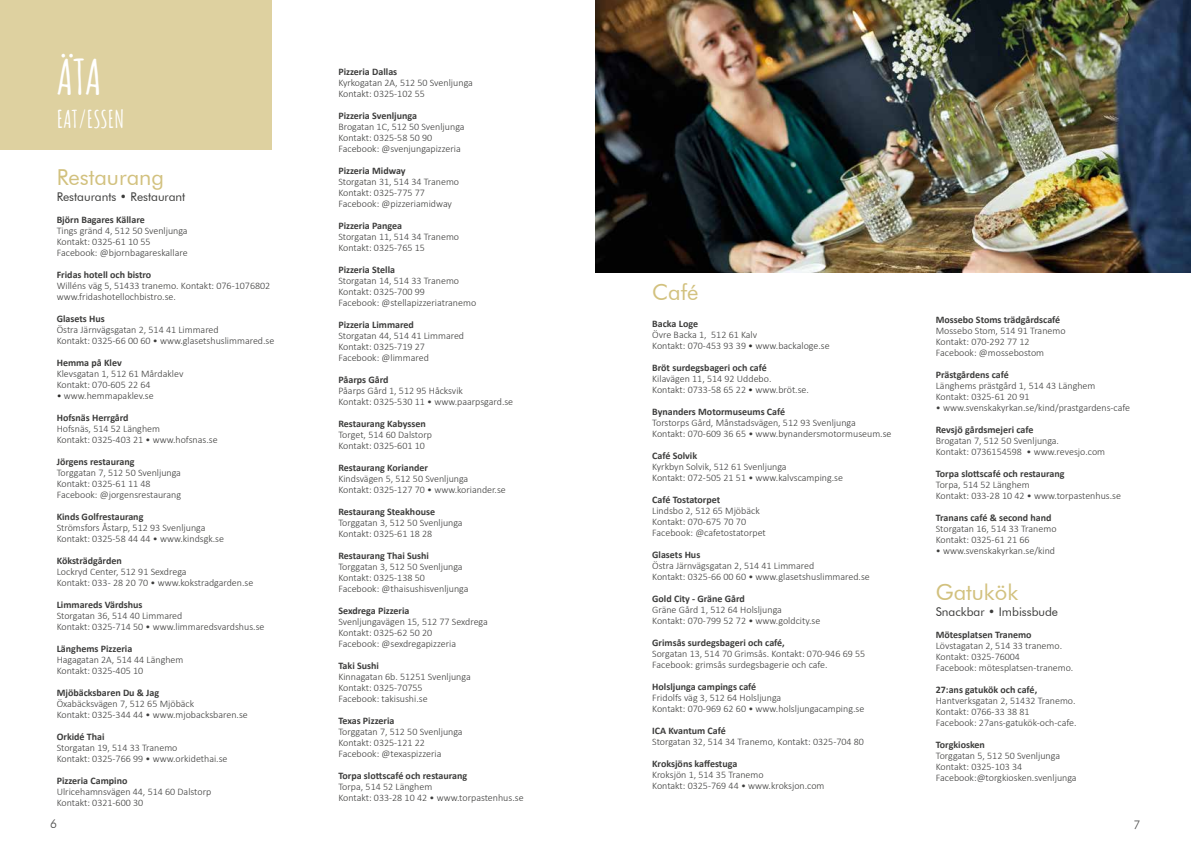
<style>
.page{position:relative;width:1191px;height:842px;background:#fff}
.page>*{position:absolute;margin:0;border:0;box-sizing:border-box;transform-origin:0 0}
.t1{font:700 48px "Amatic SC";color:#fff}
.t2{font:700 24px "Amatic SC";color:#fff}
.t3{font:22px "Futura BT";color:#d2c17e}
.t4{font:12px "Futura BT";color:#3c3c3b}
.t5{font:300 12px "Futura BT";color:#4a4a49}
.t6{font:300 10px/11px "Calibri";color:#3c3c3b}
.t7{font:700 10px "Calibri";color:#3c3c3b}
.s1{color:#282827}
</style>
<div class="page">
<img style="left:595px;top:0;width:596px;height:272px">
<div style="left:0;top:0;width:271px;height:150px;background:#ded1a0"></div>
<h1 class="t1" style="left:57px;top:40px;width:47px">ÄTA</h1>
<h2 class="t2" style="left:57px;top:101px;width:69px">EAT/ESSEN</h2>
<h3 class="t3" style="left:57px;top:163px;width:109px">Restaurang</h3>
<p class="t4" style="left:57px;top:189px;width:130px">Restaurants • Restaurant</p>
<p class="t7" style="left:57px;top:212px;width:90px">Björn Bagares Källare</p>
<p class="t6" style="left:57px;top:225px;width:132px">Tings gränd 4, 512 50 Svenljunga<br>Kontakt: 0325-61 10 55<br>Facebook: @bjornbagareskallare</p>
<p class="t7" style="left:57px;top:267px;width:96px">Fridas hotell och bistro</p>
<p class="t6" style="left:57px;top:280px;width:215px">Willéns väg 5, 51433 tranemo. Kontakt: 076-1076802 www.fridashotellochbistro.se.</p>
<p class="t7" style="left:57px;top:311px;width:50px">Glasets Hus</p>
<p class="t6" style="left:57px;top:324px;width:219px">Östra Järnvägsgatan 2, 514 41 Limmared<br>Kontakt: 0325-66 00 60 • www.glasetshuslimmared.se</p>
<p class="t7" style="left:57px;top:355px;width:67px">Hemma på Klev</p>
<p class="t6" style="left:57px;top:368px;width:128px">Klevsgatan 1, 512 61 Mårdaklev<br>Kontakt: 070-605 22 64</p>
<p class="t6" style="left:57px;top:390px;width:98px"><span class="s1">•</span> www.hemmapaklev.se</p>
<p class="t7" style="left:57px;top:410px;width:73px">Hofsnäs Herrgård</p>
<p class="t6" style="left:57px;top:423px;width:162px">Hofsnäs, 514 52 Länghem<br>Kontakt: 0325-403 21 • www.hofsnas.se</p>
<p class="t7" style="left:57px;top:454px;width:79px">Jörgens restaurang</p>
<p class="t6" style="left:57px;top:467px;width:126px">Torggatan 7, 512 50 Svenljunga<br>Kontakt: 0325-61 11 48<br>Facebook: @jorgensrestaurang</p>
<p class="t7" style="left:57px;top:509px;width:88px">Kinds Golfrestaurang</p>
<p class="t6" style="left:57px;top:522px;width:169px">Strömsfors Åstarp, 512 93 Svenljunga<br>Kontakt: 0325-58 44 44 • www.kindsgk.se</p>
<p class="t7" style="left:57px;top:553px;width:67px">Köksträdgården</p>
<p class="t6" style="left:57px;top:566px;width:198px">Lockryd Center, 512 91 Sexdrega<br>Kontakt: 033 - 28 20 70 • www.kokstradgarden.se</p>
<p class="t7" style="left:57px;top:597px;width:87px">Limmareds Värdshus</p>
<p class="t6" style="left:57px;top:610px;width:209px">Storgatan 36, 514 40 Limmared<br>Kontakt: 0325-714 50 • www.limmaredsvardshus.se</p>
<p class="t7" style="left:57px;top:641px;width:77px">Länghems Pizzeria</p>
<p class="t6" style="left:57px;top:654px;width:128px">Hagagatan 2A, 514 44 Länghem<br>Kontakt: 0325-405 10</p>
<p class="t7" style="left:57px;top:685px;width:104px">Mjöbäcksbaren Du &amp; Jag</p>
<p class="t6" style="left:57px;top:698px;width:193px">Öxabäcksvägen 7, 512 65 Mjöbäck<br>Kontakt: 0325-344 44 • www.mjobacksbaren.se</p>
<p class="t7" style="left:57px;top:729px;width:49px">Orkidé Thai</p>
<p class="t6" style="left:57px;top:742px;width:172px">Storgatan 19, 514 33 Tranemo<br>Kontakt: 0325-766 99 • www.orkidethai.se</p>
<p class="t7" style="left:57px;top:773px;width:72px">Pizzeria Campino</p>
<p class="t6" style="left:57px;top:786px;width:156px">Ulricehamnsvägen 44, 514 60 Dalstorp<br>Kontakt: 0321-600 30</p>
<p class="t7" style="left:338px;top:65px;width:60px">Pizzeria Dallas</p>
<p class="t6" style="left:338px;top:77px;width:136px">Kyrkogatan 2A, 512 50 Svenljunga<br>Kontakt: 0325-102 55</p>
<p class="t7" style="left:338px;top:109px;width:80px">Pizzeria Svenljunga</p>
<p class="t6" style="left:338px;top:121px;width:128px">Brogatan 1C, 512 50 Svenljunga<br>Kontakt: 0325-58 50 90<br>Facebook: @svenjungapizzeria</p>
<p class="t7" style="left:338px;top:164px;width:69px">Pizzeria Midway</p>
<p class="t6" style="left:338px;top:176px;width:122px">Storgatan 31, 514 34 Tranemo<br>Kontakt: 0325-775 77<br>Facebook: @pizzeriamidway</p>
<p class="t7" style="left:338px;top:219px;width:65px">Pizzeria Pangea</p>
<p class="t6" style="left:338px;top:231px;width:122px">Storgatan 11, 514 34 Tranemo<br>Kontakt: 0325-765 15</p>
<p class="t7" style="left:338px;top:263px;width:58px">Pizzeria Stella</p>
<p class="t6" style="left:338px;top:275px;width:139px">Storgatan 14, 514 33 Tranemo<br>Kontakt: 0325-700 99<br>Facebook: @stellapizzeriatranemo</p>
<p class="t7" style="left:338px;top:318px;width:77px">Pizzeria Limmared</p>
<p class="t6" style="left:338px;top:330px;width:127px">Storgatan 44, 514 41 Limmared<br>Kontakt: 0325-719 27<br>Facebook: @limmared</p>
<p class="t7" style="left:338px;top:373px;width:52px">Påarps Gård</p>
<p class="t6" style="left:338px;top:385px;width:176px">Påarps Gård 1, 512 95 Håcksvik<br>Kontakt: 0325-530 11 • www.paarpsgard.se</p>
<p class="t7" style="left:338px;top:417px;width:89px">Restaurang Kabyssen</p>
<p class="t6" style="left:338px;top:429px;width:95px">Torget, 514 60 Dalstorp<br>Kontakt: 0325-601 10</p>
<p class="t7" style="left:338px;top:461px;width:91px">Restaurang Koriander</p>
<p class="t6" style="left:338px;top:473px;width:169px">Kindsvägen 5, 512 50 Svenljunga<br>Kontakt: 0325-127 70 • www.koriander.se</p>
<p class="t7" style="left:338px;top:505px;width:98px">Restaurang Steakhouse</p>
<p class="t6" style="left:338px;top:517px;width:126px">Torggatan 3, 512 50 Svenljunga<br>Kontakt: 0325-61 18 28</p>
<p class="t7" style="left:338px;top:549px;width:92px">Restaurang Thai Sushi</p>
<p class="t6" style="left:338px;top:561px;width:132px">Torggatan 3, 512 50 Svenljunga<br>Kontakt: 0325-138 50<br>Facebook: @thaisushisvenljunga</p>
<p class="t7" style="left:338px;top:604px;width:73px">Sexdrega Pizzeria</p>
<p class="t6" style="left:338px;top:616px;width:151px">Svenljungavägen 15, 512 77 Sexdrega<br>Kontakt: 0325-62 50 20<br>Facebook: @sexdregapizzeria</p>
<p class="t7" style="left:338px;top:659px;width:42px">Taki Sushi</p>
<p class="t6" style="left:338px;top:671px;width:134px">Kinnagatan 6b. 51251 Svenljunga<br>Kontakt: 0325-70755<br>Facebook: takisushi.se</p>
<p class="t7" style="left:338px;top:714px;width:58px">Texas Pizzeria</p>
<p class="t6" style="left:338px;top:726px;width:126px">Torggatan 7, 512 50 Svenljunga<br>Kontakt: 0325-121 22<br>Facebook: @texaspizzeria</p>
<p class="t7" style="left:338px;top:769px;width:130px">Torpa slottscafé och restaurang</p>
<p class="t6" style="left:338px;top:781px;width:187px">Torpa, 514 52 Länghem<br>Kontakt: 033-28 10 42 • www.torpastenhus.se</p>
<h3 class="t3" style="left:652px;top:279px;width:48px">Café</h3>
<p class="t7" style="left:652px;top:317px;width:47px">Backa Loge</p>
<p class="t6" style="left:652px;top:329px;width:179px">Övre Backa 1, 512 61 Kalv<br>Kontakt: 070-453 93 39 <span class="s1">•</span> www.backaloge.se</p>
<p class="t7" style="left:652px;top:361px;width:116px">Bröt surdegsbageri och café</p>
<p class="t6" style="left:652px;top:373px;width:158px">Kilavägen 11, 514 92 Uddebo.<br>Kontakt: 0733-58 65 22 <span class="s1">•</span> www.bröt.se.</p>
<p class="t7" style="left:652px;top:405px;width:134px">Bynanders Motormuseums Café</p>
<p class="t6" style="left:652px;top:417px;width:241px">Torstorps Gård, Månstadsvägen, 512 93 Svenljunga<br>Kontakt: 070-609 36 65 • www.bynandersmotormuseum.se</p>
<p class="t7" style="left:652px;top:449px;width:47px">Café Solvik</p>
<p class="t6" style="left:652px;top:461px;width:192px">Kyrkbyn Solvik, 512 61 Svenljunga<br>Kontakt: 072-505 21 51 • www.kalvscamping.se</p>
<p class="t7" style="left:652px;top:493px;width:70px">Café Tostatorpet</p>
<p class="t6" style="left:652px;top:505px;width:115px">Lindsbo 2, 512 65 Mjöbäck<br>Kontakt: 070-675 70 70<br>Facebook: @cafetostatorpet</p>
<p class="t7" style="left:652px;top:548px;width:50px">Glasets Hus</p>
<p class="t6" style="left:652px;top:560px;width:219px">Östra Järnvägsgatan 2, 514 41 Limmared<br>Kontakt: 0325-66 00 60 • www.glasetshuslimmared.se</p>
<p class="t7" style="left:652px;top:592px;width:94px">Gold City - Gräne Gård</p>
<p class="t6" style="left:652px;top:604px;width:170px">Gräne Gård 1, 512 64 Holsljunga<br>Kontakt: 070-799 52 72 • www.goldcity.se</p>
<p class="t7" style="left:652px;top:636px;width:134px">Grimsås surdegsbageri och café,</p>
<p class="t6" style="left:652px;top:648px;width:214px">Sorgatan 13, 514 70 Grimsås. Kontakt: 070-946 69 55<br>Facebook: grimsås surdegsbagerie och cafe.</p>
<p class="t7" style="left:652px;top:680px;width:106px">Holsljunga campings café</p>
<p class="t6" style="left:652px;top:692px;width:214px">Fridolfs väg 3, 512 64 Holsljunga<br>Kontakt: 070-969 62 60 • www.holsljungacamping.se</p>
<p class="t7" style="left:652px;top:724px;width:75px">ICA Kvantum Café</p>
<p class="t6" style="left:652px;top:736px;width:213px">Storgatan 32, 514 34 Tranemo, Kontakt: 0325-704 80</p>
<p class="t7" style="left:652px;top:757px;width:87px">Kroksjöns kaffestuga</p>
<p class="t6" style="left:652px;top:769px;width:174px">Kroksjön 1, 514 35 Tranemo<br>Kontakt: 0325-769 44 • www.kroksjon.com</p>
<p class="t7" style="left:935px;top:313px;width:126px">Mossebo Stoms trädgårdscafé</p>
<p class="t6" style="left:935px;top:325px;width:131px">Mossebo Stom, 514 91 Tranemo<br>Kontakt: 070-292 77 12<br>Facebook: @mossebostom</p>
<p class="t7" style="left:935px;top:368px;width:74px">Prästgårdens café</p>
<p class="t6" style="left:935px;top:380px;width:161px">Länghems prästgård 1, 514 43 Länghem<br>Kontakt: 0325-61 20 91</p>
<p class="t6" style="left:935px;top:402px;width:196px">• www.svenskakyrkan.se/kind/prastgardens-cafe</p>
<p class="t7" style="left:935px;top:423px;width:99px">Revsjö gårdsmejeri cafe</p>
<p class="t6" style="left:935px;top:435px;width:171px">Brogatan 7, 512 50 Svenljunga.<br>Kontakt: 0736154598 • www.revesjo.com</p>
<p class="t7" style="left:935px;top:467px;width:130px">Torpa slottscafé och restaurang</p>
<p class="t6" style="left:935px;top:479px;width:187px">Torpa, 514 52 Länghem<br>Kontakt: 033-28 10 42 • www.torpastenhus.se</p>
<p class="t7" style="left:935px;top:511px;width:117px">Tranans café &amp; second hand</p>
<p class="t6" style="left:935px;top:523px;width:122px">Storgatan 16, 514 33 Tranemo<br>Kontakt: 0325-61 21 66</p>
<p class="t6" style="left:935px;top:545px;width:121px">• www.svenskakyrkan.se/kind</p>
<h3 class="t3" style="left:935px;top:579px;width:84px">Gatukök</h3>
<p class="t4" style="left:935px;top:605px;width:124px">Snackbar • Imbissbude</p>
<p class="t7" style="left:935px;top:628px;width:97px">Mötesplatsen Tranemo</p>
<p class="t6" style="left:935px;top:640px;width:139px">Lövstagatan 2, 514 33 tranemo.<br>Kontakt: 0325-76004<br>Facebook: mötesplatsen-tranemo.</p>
<p class="t7" style="left:935px;top:683px;width:103px">27:ans gatukök och café,</p>
<p class="t6" style="left:935px;top:695px;width:142px">Hantverksgatan 2, 51432 Tranemo.<br>Kontakt: 0766-33 38 81<br>Facebook: 27ans-gatukök-och-cafe.</p>
<p class="t7" style="left:935px;top:738px;width:51px">Torgkiosken</p>
<p class="t6" style="left:935px;top:750px;width:142px">Torggatan 5, 512 50 Svenljunga<br>Kontakt: 0325-103 34<br>Facebook:@torgkiosken.svenljunga</p>
<p class="t5" style="left:50px;top:816px;width:8px">6</p>
<p class="t5" style="left:1133px;top:817px;width:8px">7</p>
</div>
